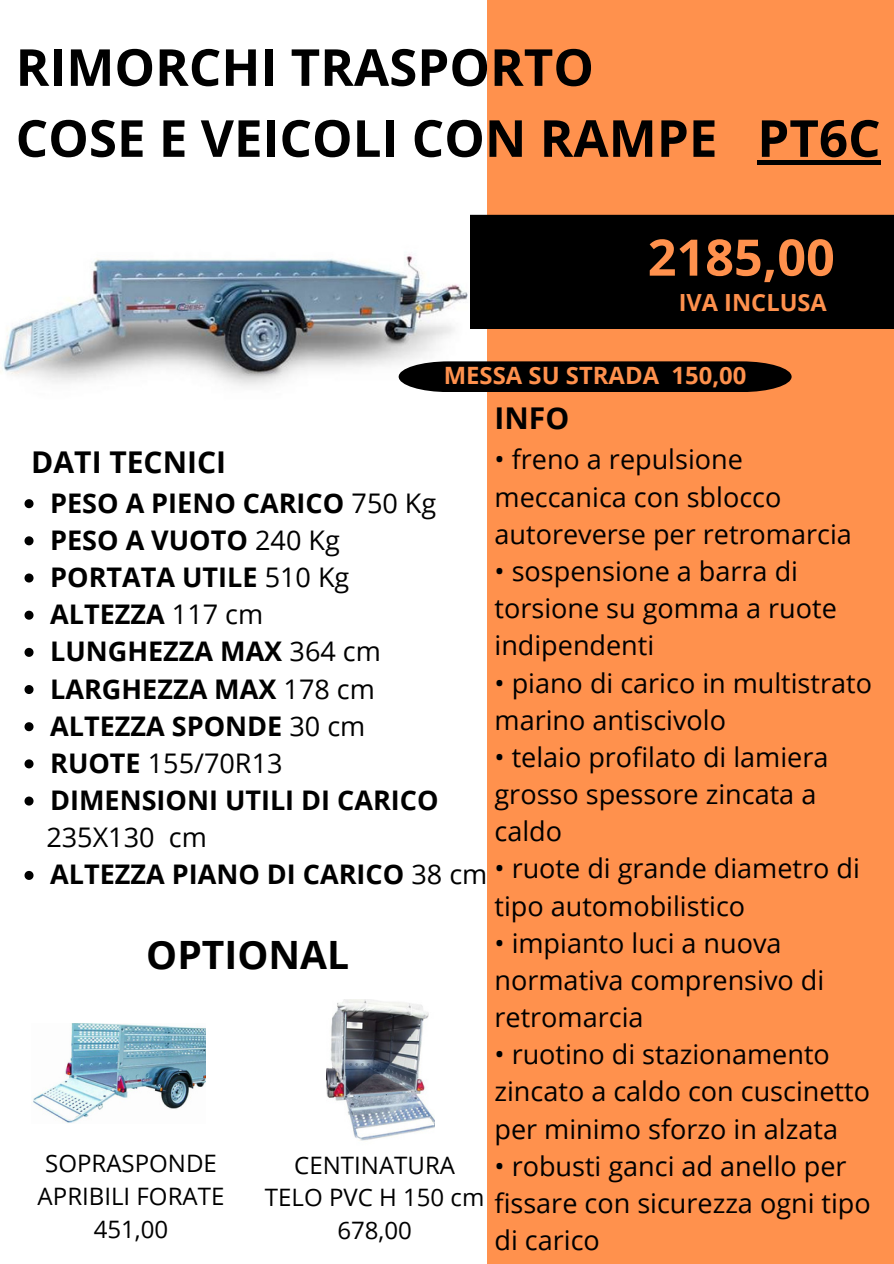
<style>
.page{position:relative;width:894px;height:1264px;background:#fff}
.page>*{position:absolute;margin:0;border:0;box-sizing:border-box;transform-origin:0 0}
.t1{font:700 51px "Open Sans";color:#000}
.t2{font:700 50.4px "Open Sans";color:#ff914d}
.t3{font:700 39px "Open Sans";color:#000}
.t4{font:700 30px "Open Sans";color:#000}
.t5{font:27px/37.2px "Open Sans";color:#000}
.t6{font:700 27px "Open Sans";color:#000}
.t7{font:24px/32.7px "Open Sans";color:#000;text-align:center}
.t8{font:700 23.85px "Open Sans";color:#ff914d}
.t9{font:700 23.55px "Open Sans";color:#ff914d}
.s1{font-weight:400}
.s2{font-weight:700}
</style>
<div class="page">
<img style="left:0;top:214px;width:487px;height:295px">
<div style="left:487px;top:0;width:406px;height:1263px;background:#ff914d"></div>
<svg style="left:398px;top:361px;width:393px;height:30px;background:#0f0c09"></svg>
<div style="left:470px;top:215px;width:423px;height:114px;background:#000"></div>
<img style="left:326px;top:999px;width:108px;height:142px">
<img style="left:33px;top:1023px;width:173px;height:100px">
<div style="left:757px;top:160px;width:123px;height:5px;background:#000"></div>
<svg style="left:24px;top:499px;width:10px;height:9px"></svg>
<svg style="left:24px;top:536px;width:10px;height:9px"></svg>
<svg style="left:24px;top:573px;width:10px;height:9px"></svg>
<svg style="left:24px;top:610px;width:10px;height:9px"></svg>
<svg style="left:24px;top:648px;width:10px;height:9px"></svg>
<svg style="left:24px;top:685px;width:10px;height:9px"></svg>
<svg style="left:24px;top:722px;width:10px;height:9px"></svg>
<svg style="left:24px;top:759px;width:10px;height:9px"></svg>
<svg style="left:24px;top:796px;width:10px;height:9px"></svg>
<svg style="left:24px;top:870px;width:10px;height:9px"></svg>
<p class="t1" style="left:16px;top:31px;width:579px">RIMORCHI TRASPORTO</p>
<p class="t1" style="left:16px;top:102px;width:866px">COSE E VEICOLI CON RAMPE PT6C</p>
<p class="t2" style="left:647px;top:222px;width:188px">2185,00</p>
<p class="t9" style="left:678px;top:286px;width:149px">IVA INCLUSA</p>
<p class="t8" style="left:443px;top:359px;width:304px">MESSA SU STRADA 150,00</p>
<p class="t4" style="left:31px;top:440px;width:196px">DATI TECNICI</p>
<p class="t6" style="left:50px;top:484px;width:387px">PESO A PIENO CARICO <span class="s1">750 Kg</span></p>
<p class="t6" style="left:50px;top:521px;width:291px">PESO A VUOTO <span class="s1">240 Kg</span></p>
<p class="t6" style="left:50px;top:558px;width:300px">PORTATA UTILE <span class="s1">510 Kg</span></p>
<p class="t6" style="left:50px;top:595px;width:214px">ALTEZZA <span class="s1">117 cm</span></p>
<p class="t6" style="left:50px;top:632px;width:332px">LUNGHEZZA MAX <span class="s1">364 cm</span></p>
<p class="t6" style="left:50px;top:669px;width:326px">LARGHEZZA MAX <span class="s1">178 cm</span></p>
<p class="t6" style="left:50px;top:707px;width:316px">ALTEZZA SPONDE <span class="s1">30 cm</span></p>
<p class="t5" style="left:50px;top:743px;width:234px"><span class="s2">RUOTE</span> 155/70R13</p>
<p class="t6" style="left:50px;top:781px;width:390px">DIMENSIONI UTILI DI CARICO</p>
<p class="t5" style="left:46px;top:818px;width:162px">235X130 cm</p>
<p class="t6" style="left:50px;top:855px;width:438px">ALTEZZA PIANO DI CARICO <span class="s1">38 cm</span></p>
<p class="t3" style="left:146px;top:927px;width:204px">OPTIONAL</p>
<p class="t7" style="left:38px;top:1146px;width:188px">SOPRASPONDE<br>APRIBILI FORATE</p>
<p class="t7" style="left:94px;top:1212px;width:76px">451,00</p>
<p class="t7" style="left:294px;top:1148px;width:162px">CENTINATURA</p>
<p class="t7" style="left:265px;top:1180px;width:221px">TELO PVC H 150 cm</p>
<p class="t7" style="left:337px;top:1213px;width:76px">678,00</p>
<p class="t4" style="left:494px;top:397px;width:76px">INFO</p>
<p class="t5" style="left:494px;top:440px;width:359px">• freno a repulsione meccanica con sblocco autoreverse per retromarcia</p>
<p class="t5" style="left:494px;top:552px;width:344px">• sospensione a barra di torsione su gomma a ruote indipendenti</p>
<p class="t5" style="left:494px;top:663px;width:379px">• piano di carico in multistrato marino antiscivolo</p>
<p class="t5" style="left:494px;top:737px;width:335px">• telaio profilato di lamiera grosso spessore zincata a caldo</p>
<p class="t5" style="left:494px;top:849px;width:367px">• ruote di grande diametro di tipo automobilistico</p>
<p class="t5" style="left:494px;top:923px;width:331px">• impianto luci a nuova normativa comprensivo di retromarcia</p>
<p class="t5" style="left:494px;top:1035px;width:377px">• ruotino di stazionamento zincato a caldo con cuscinetto per minimo sforzo in alzata</p>
<p class="t5" style="left:494px;top:1146px;width:377px">• robusti ganci ad anello per fissare con sicurezza ogni tipo di carico</p>
</div>
